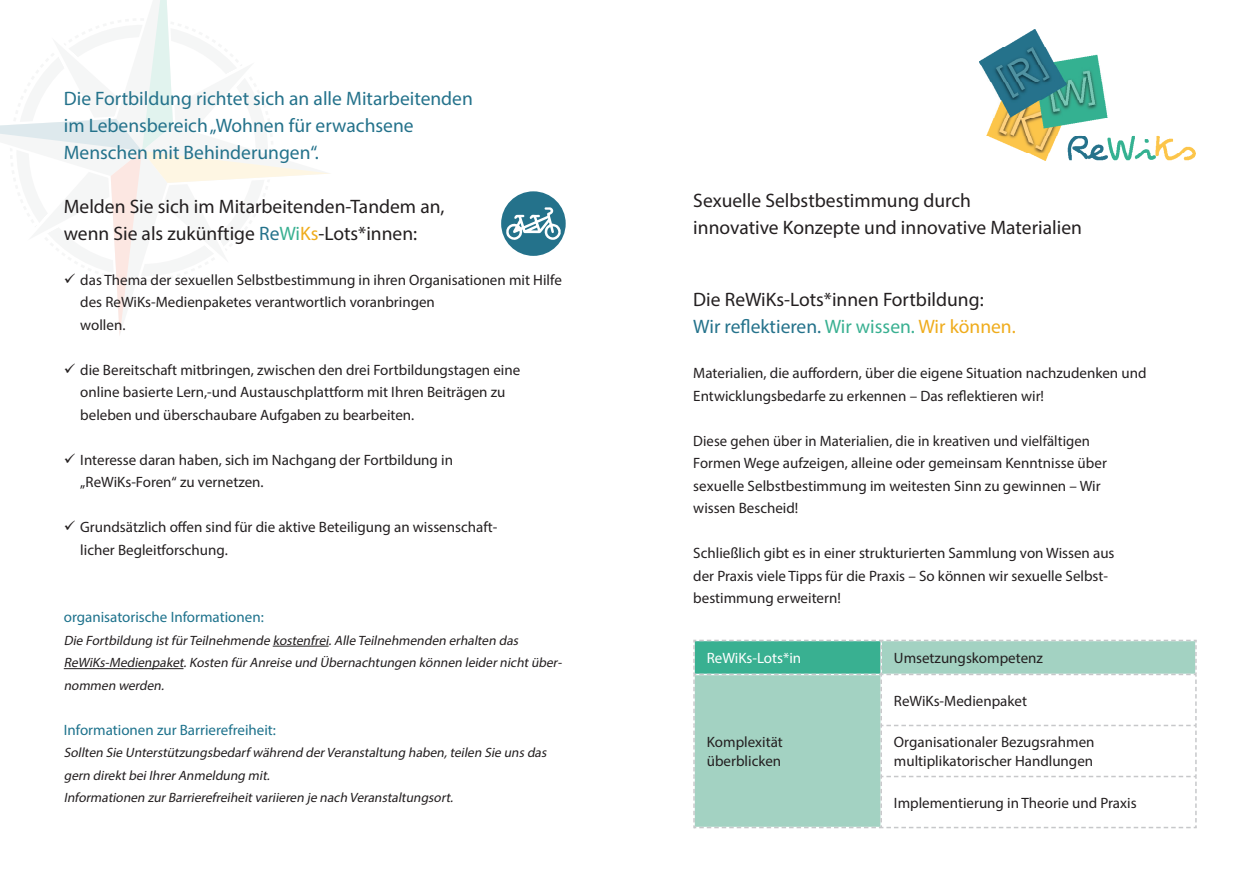
<style>
.page{position:relative;width:1259px;height:893px;background:#fff}
.page>*{position:absolute;margin:0;border:0;box-sizing:border-box;transform-origin:0 0}
.t1{font:19.5px "Myriad Pro";color:#231f20}
.t2{font:19.5px/27px "Myriad Pro";color:#24728b}
.t3{font:15px/22.5px "Myriad Pro";color:#231f20}
.t4{font:15px "Myriad Pro";color:#1d728c}
.t5{font:15px "Myriad Pro";color:#fff}
.t6{font:italic 13.5px/22.5px "Myriad Pro";color:#231f20}
.s1{color:#24728b}
.s2{color:#39b091}
.s3{color:#efac1c}
</style>
<div class="page">
<img style="left:979px;top:30px;width:216px;height:131px">
<hr style="left:273px;top:646px;width:55px;height:1px;background:#231f20">
<hr style="left:64px;top:668px;width:119px;height:1px;background:#231f20">
<div style="left:501px;top:191px;width:65px;height:65px;background:#24728b;border-radius:50%"></div>
<svg style="left:505px;top:207px;width:55px;height:34px"></svg>
<svg style="left:693px;top:639px;width:504px;height:190px"></svg>
<svg style="left:0;top:0;width:330px;height:335px"></svg>
<p class="t2" style="left:64px;top:84px;width:410px">Die Fortbildung richtet sich an alle Mitarbeitenden im Lebensbereich „Wohnen für erwachsene<br>Menschen mit Behinderungen“.</p>
<p class="t1" style="left:64px;top:194px;width:382px">Melden Sie sich im Mitarbeitenden-Tandem an,</p>
<p class="t1" style="left:64px;top:221px;width:355px">wenn Sie als zukünftige <span class="s1">Re</span><span class="s2">Wi</span><span class="s3">Ks</span>-Lots*innen:</p>
<p class="t3" style="left:80px;top:268px;width:483px;text-indent:-16px">✓ das Thema der sexuellen Selbstbestimmung in ihren Organisationen mit Hilfe des ReWiKs-Medienpaketes verantwortlich voranbringen<br>wollen.</p>
<p class="t3" style="left:80px;top:358px;width:441px;text-indent:-16px">✓ die Bereitschaft mitbringen, zwischen den drei Fortbildungstagen eine online basierte Lern,-und Austauschplattform mit Ihren Beiträgen zu beleben und überschaubare Aufgaben zu bearbeiten.</p>
<p class="t3" style="left:80px;top:448px;width:374px;text-indent:-16px">✓ Interesse daran haben, sich im Nachgang der Fortbildung in „ReWiKs-Foren“ zu vernetzen.</p>
<p class="t3" style="left:80px;top:516px;width:418px;text-indent:-16px">✓ Grundsätzlich offen sind für die aktive Beteiligung an wissenschaft&shy;licher Begleitforschung.</p>
<p class="t4" style="left:64px;top:608px;width:201px">organisatorische Informationen:</p>
<p class="t6" style="left:64px;top:629px;width:502px">Die Fortbildung istfürTeilnehmende kostenfrei.Alle Teilnehmenden erhalten das<br>ReWiKs-Medienpaket.Kosten fürAnreise und Übernachtungen können leidernichtüber&shy;nommen werden.</p>
<p class="t4" style="left:64px;top:720px;width:214px">Informationen zur Barrierefreiheit:</p>
<p class="t6" style="left:64px;top:741px;width:487px">Sollten Sie Unterstützungsbedarf während derVeranstaltung haben,teilen Sie uns das gern direktbeiIhrerAnmeldung mit.</p>
<p class="t6" style="left:64px;top:786px;width:393px">Informationen zurBarrierefreiheitvariieren je nach Veranstaltungsort.</p>
<p class="t1" style="left:693px;top:189px;width:279px">Sexuelle Selbstbestimmung durch</p>
<p class="t1" style="left:693px;top:216px;width:390px">innovative Konzepte und innovative Materialien</p>
<p class="t1" style="left:693px;top:288px;width:292px">Die ReWiKs-Lots*innen Fortbildung:</p>
<p class="t2" style="left:693px;top:313px;width:324px">Wir reflektieren. <span class="s2">Wir wissen.</span> <span class="s3">Wir können.</span></p>
<p class="t3" style="left:693px;top:362px;width:455px">Materialien, die auffordern, über die eigene Situation nachzudenken und<br>Entwicklungsbedarfe zu erkennen – Das reflektieren wir!</p>
<p class="t3" style="left:693px;top:429px;width:415px">Diese gehen über in Materialien, die in kreativen und vielfältigen<br>Formen Wege aufzeigen, alleine oder gemeinsam Kenntnisse über sexuelle Selbstbestimmung im weitesten Sinn zu gewinnen – Wir</p>
<p class="t3" style="left:693px;top:497px;width:107px">wissen Bescheid!</p>
<p class="t3" style="left:693px;top:542px;width:423px">Schließlich gibt es in einer strukturierten Sammlung von Wissen aus der Praxis viele Tipps für die Praxis – So können wir sexuelle Selbst&shy;bestimmung erweitern!</p>
<p class="t5" style="left:707px;top:649px;width:96px">ReWiKs-Lots*in</p>
<p class="t3" style="left:894px;top:647px;width:150px">Umsetzungskompetenz</p>
<p class="t3" style="left:707px;top:730px;width:77px">Komplexität</p>
<p class="t3" style="left:707px;top:750px;width:76px">überblicken</p>
<p class="t3" style="left:894px;top:689px;width:135px">ReWiKs-Medienpaket</p>
<p class="t3" style="left:894px;top:732px;width:202px;line-height:19.5px">Organisationaler Bezugsrahmen multiplikatorischer Handlungen</p>
<p class="t3" style="left:894px;top:791px;width:244px">Implementierung in Theorie und Praxis</p>
</div>
